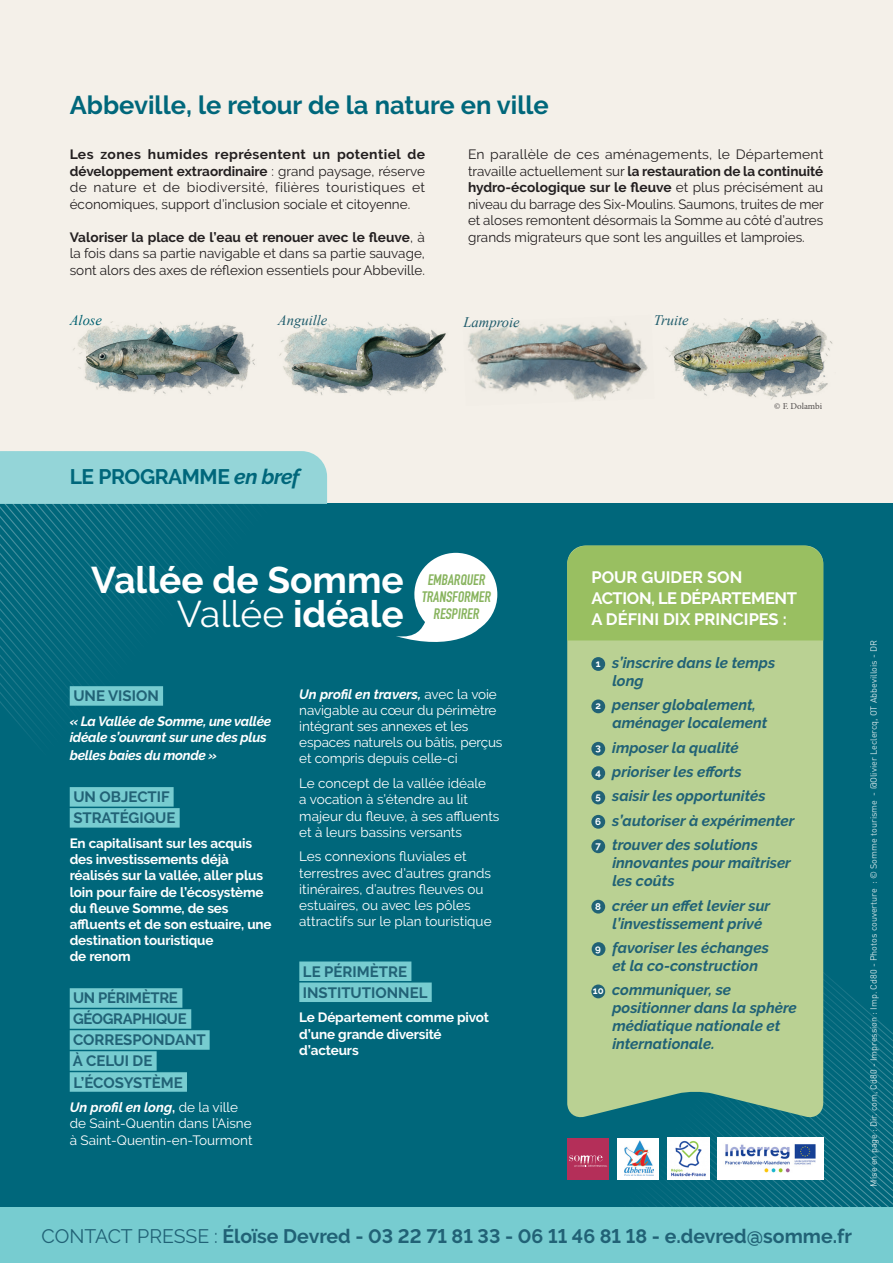
<style>
.page{position:relative;width:893px;height:1263px;background:#fff}
.page>*{position:absolute;margin:0;border:0;box-sizing:border-box;transform-origin:0 0}
.t1{font:700 37.05px/34px "Raleway";color:#fff;text-align:right}
.t2{font:700 25.5px "Raleway";color:#00677b}
.t3{font:700 21px "Raleway";letter-spacing:-.02em;color:#00677b}
.t4{font:700 19.5px "Raleway";color:#216276}
.t5{font:700 16.5px/21px "Raleway";color:#fff}
.t6{font:italic 700 15px/18px "Raleway";color:#216276}
.t7{font:700 15px "Raleway";color:#216276}
.t8{font:15px "DIN Engschrift";color:#87b35d}
.t9{font:700 15px "Raleway";letter-spacing:-.02em;color:#216276}
.t10{font:italic 14.55px "Times New Roman";color:#216276}
.t11{font:italic 14.55px "Times New Roman";color:#00677b}
.t12{font:13.5px/16.5px "Raleway";color:#231f20;text-align:justify}
.t13{font:13.5px/16.2px "Raleway";color:#fff}
.t14{font:700 13.5px/16.2px "Raleway";letter-spacing:-.01em;color:#fff}
.t15{font:italic 700 13.5px/16.2px "Raleway";letter-spacing:-.02em;color:#fff}
.t16{font:700 9.75px "Raleway";color:#fff}
.t17{font:9px "DIN";color:#fff}
.t18{font:9px "Minion Pro";letter-spacing:-.01em;color:#231f20}
.s1{font-weight:700}
.s2{font-style:italic}
.s3{font-weight:400}
.s4{font-weight:700;font-style:italic}
</style>
<div class="page">
<div style="left:0;top:0;width:893px;height:553px;background:#f4f0e9"></div>
<div style="left:0;top:504px;width:893px;height:759px;background:#00677b"></div>
<svg style="left:107px;top:503px;width:376px;height:202px"></svg>
<div style="left:70px;top:686px;width:93px;height:20px;background:#77ccd0"></div>
<div style="left:70px;top:787px;width:104px;height:20px;background:#77ccd0"></div>
<div style="left:70px;top:808px;width:110px;height:20px;background:#77ccd0"></div>
<div style="left:70px;top:988px;width:112px;height:20px;background:#77ccd0"></div>
<div style="left:70px;top:1009px;width:121px;height:20px;background:#77ccd0"></div>
<div style="left:70px;top:1030px;width:140px;height:20px;background:#77ccd0"></div>
<div style="left:70px;top:1051px;width:87px;height:20px;background:#77ccd0"></div>
<div style="left:70px;top:1072px;width:117px;height:20px;background:#77ccd0"></div>
<div style="left:299px;top:961px;width:112px;height:20px;background:#77ccd0"></div>
<div style="left:299px;top:982px;width:133px;height:20px;background:#77ccd0"></div>
<svg style="left:518px;top:1112px;width:367px;height:96px"></svg>
<svg style="left:396px;top:553px;width:101px;height:99px"></svg>
<div style="left:567px;top:640px;width:256px;height:479px;background:#bad193"></div>
<div style="left:567px;top:546px;width:256px;height:94px;background:#99bf61"></div>
<div style="left:591px;top:657px;width:14px;height:14px;background:#216276;border-radius:50%"></div>
<div style="left:591px;top:699px;width:14px;height:14px;background:#216276;border-radius:50%"></div>
<div style="left:591px;top:742px;width:14px;height:14px;background:#216276;border-radius:50%"></div>
<div style="left:591px;top:766px;width:14px;height:14px;background:#216276;border-radius:50%"></div>
<div style="left:591px;top:791px;width:14px;height:13px;background:#216276;border-radius:50%"></div>
<div style="left:591px;top:815px;width:14px;height:14px;background:#216276;border-radius:50%"></div>
<div style="left:591px;top:839px;width:14px;height:14px;background:#216276;border-radius:50%"></div>
<div style="left:591px;top:900px;width:14px;height:13px;background:#216276;border-radius:50%"></div>
<div style="left:592px;top:942px;width:13px;height:14px;background:#216276;border-radius:50%"></div>
<div style="left:591px;top:984px;width:14px;height:14px;background:#216276;border-radius:50%"></div>
<div style="left:0;top:1208px;width:893px;height:55px;background:#77ccd0"></div>
<div style="left:618px;top:1138px;width:41px;height:41px;background:#fff"></div>
<img style="left:624px;top:1140px;width:29px;height:35px">
<img style="left:718px;top:1138px;width:105px;height:41px">
<div style="left:567px;top:1138px;width:42px;height:41px;background:#b42f59"></div>
<svg style="left:569px;top:1155px;width:38px;height:12px"></svg>
<img style="left:668px;top:1138px;width:41px;height:41px">
<div style="left:0;top:451px;width:327px;height:53px;background:#94d5d8"></div>
<img style="left:73px;top:322px;width:182px;height:72px">
<img style="left:279px;top:322px;width:167px;height:73px">
<img style="left:468px;top:320px;width:180px;height:80px">
<img style="left:665px;top:319px;width:168px;height:80px">
<p class="t2" style="left:70px;top:90px;width:481px">Abbeville, le retour de la nature en ville</p>
<p class="t12" style="left:70px;top:146px;width:357px"><span class="s1">Les zones humides représentent un potentiel de développement extraordinaire</span> : grand paysage, réserve de nature et de biodiversité, filières touristiques et économiques, support d’inclusion sociale et citoyenne.</p>
<p class="t12" style="left:70px;top:229px;width:357px"><span class="s1">Valoriser la place de l’eau et renouer avec le fleuve</span>, à la fois dans sa partie navigable et dans sa partie sauvage, sont alors des axes de réflexion essentiels pour Abbeville.</p>
<p class="t12" style="left:468px;top:146px;width:357px">En parallèle de ces aménagements, le Département travaille actuellement sur <span class="s1">la restauration de la continuité hydro-écologique sur le fleuve</span> et plus précisément au niveau du barrage des Six-Moulins. Saumons, truites de mer et aloses remontent désormais la Somme au côté d’autres grands migrateurs que sont les anguilles et lamproies.</p>
<p class="t11" style="left:70px;top:310px;width:34px">Alose</p>
<p class="t10" style="left:278px;top:310px;width:51px">Anguille</p>
<p class="t10" style="left:463px;top:313px;width:58px">Lamproie</p>
<p class="t10" style="left:654px;top:310px;width:36px">Truite</p>
<p class="t3" style="left:70px;top:465px;width:231px">LE PROGRAMME <span class="s2">en bref</span></p>
<p class="t18" style="left:774px;top:400px;width:49px">© F. Dolambi</p>
<p class="t1" style="left:91px;top:563px;width:314px">Vallée de Somme<br><span class="s3">Vallée</span> idéale</p>
<p class="t5" style="left:591px;top:566px;width:207px">POUR GUIDER SON<br>ACTION, LE DÉPARTEMENT<br>A DÉFINI DIX PRINCIPES :</p>
<p class="t16" style="left:596px;top:657px;width:6px">1</p>
<p class="t6" style="left:612px;top:654px;width:164px">s’inscrire dans le temps long</p>
<p class="t16" style="left:595px;top:700px;width:7px">2</p>
<p class="t6" style="left:612px;top:696px;width:157px">penser globalement, aménager localement</p>
<p class="t16" style="left:596px;top:742px;width:7px">3</p>
<p class="t6" style="left:612px;top:738px;width:128px">imposer la qualité</p>
<p class="t16" style="left:595px;top:767px;width:7px">4</p>
<p class="t6" style="left:612px;top:763px;width:131px">prioriser les efforts</p>
<p class="t16" style="left:596px;top:791px;width:7px">5</p>
<p class="t6" style="left:612px;top:787px;width:155px">saisir les opportunités</p>
<p class="t16" style="left:595px;top:816px;width:7px">6</p>
<p class="t6" style="left:612px;top:811px;width:184px">s’autoriser à expérimenter</p>
<p class="t16" style="left:596px;top:840px;width:7px">7</p>
<p class="t6" style="left:612px;top:836px;width:180px">trouver des solutions innovantes pour maîtriser les coûts</p>
<p class="t16" style="left:595px;top:901px;width:7px">8</p>
<p class="t6" style="left:612px;top:896px;width:159px">créer un effet levier sur l’investissement privé</p>
<p class="t16" style="left:595px;top:943px;width:7px">9</p>
<p class="t6" style="left:612px;top:939px;width:158px">favoriser les échanges et la co-construction</p>
<p class="t16" style="left:593px;top:985px;width:12px">10</p>
<p class="t6" style="left:612px;top:981px;width:186px">communiquer, se positionner dans la sphère médiatique nationale et internationale.</p>
<p class="t8" style="left:427px;top:571px;width:61px">EMBARQUER</p>
<p class="t8" style="left:422px;top:588px;width:73px">TRANSFORMER</p>
<p class="t8" style="left:433px;top:605px;width:49px">RESPIRER</p>
<p class="t13" style="left:299px;top:686px;width:205px"><span class="s4">Un profil en travers,</span> avec la voie navigable au cœur du périmètre intégrant ses annexes et les espaces naturels ou bâtis, perçus et compris depuis celle-ci</p>
<p class="t13" style="left:299px;top:775px;width:202px">Le concept de la vallée idéale<br>a vocation à s’étendre au lit majeur du fleuve, à ses affluents et à leurs bassins versants</p>
<p class="t13" style="left:299px;top:848px;width:194px">Les connexions fluviales et terrestres avec d’autres grands itinéraires, d’autres fleuves ou estuaires, ou avec les pôles attractifs sur le plan touristique</p>
<p class="t7" style="left:303px;top:963px;width:106px">LE PÉRIMÈTRE</p>
<p class="t7" style="left:303px;top:984px;width:126px">INSTITUTIONNEL</p>
<p class="t14" style="left:299px;top:1010px;width:191px">Le Département comme pivot d’une grande diversité d’acteurs</p>
<p class="t7" style="left:73px;top:688px;width:87px">UNE VISION</p>
<p class="t15" style="left:70px;top:713px;width:203px">« La Vallée de Somme, une vallée idéale s’ouvrant sur une des plus</p>
<p class="t15" style="left:70px;top:747px;width:149px">belles baies du monde »</p>
<p class="t7" style="left:73px;top:788px;width:98px">UN OBJECTIF</p>
<p class="t7" style="left:73px;top:809px;width:104px">STRATÉGIQUE</p>
<p class="t14" style="left:70px;top:835px;width:203px">En capitalisant sur les acquis des investissements déjà réalisés sur la vallée, aller plus loin pour faire de l’écosystème du fleuve Somme, de ses affluents et de son estuaire, une destination touristique<br>de renom</p>
<p class="t9" style="left:73px;top:990px;width:106px">UN PÉRIMÈTRE</p>
<p class="t9" style="left:73px;top:1011px;width:115px">GÉOGRAPHIQUE</p>
<p class="t7" style="left:73px;top:1032px;width:134px">CORRESPONDANT</p>
<p class="t7" style="left:73px;top:1053px;width:81px">À CELUI DE</p>
<p class="t7" style="left:73px;top:1074px;width:111px">L’ÉCOSYSTÈME</p>
<p class="t13" style="left:70px;top:1099px;width:184px"><span class="s4">Un profil en long</span><span class="s1">,</span> de la ville de Saint-Quentin dans l’Aisne à Saint-Quentin-en-Tourmont</p>
<p class="t4" style="left:42px;top:1225px;width:812px"><span class="s3">CONTACT PRESSE :</span> Éloïse Devred - 03 22 71 81 33 - 06 11 46 81 18 - e.devred@somme.fr</p>
<p class="t17" style="left:868px;top:1186px;width:548px;rotate:-90deg">Mise en page : Dir. com, Cd80 - Impression : Imp. Cd80 - Photos couverture : © Somme tourisme - @Olivier Leclercq, OT Abbevillois - DR</p>
</div>
